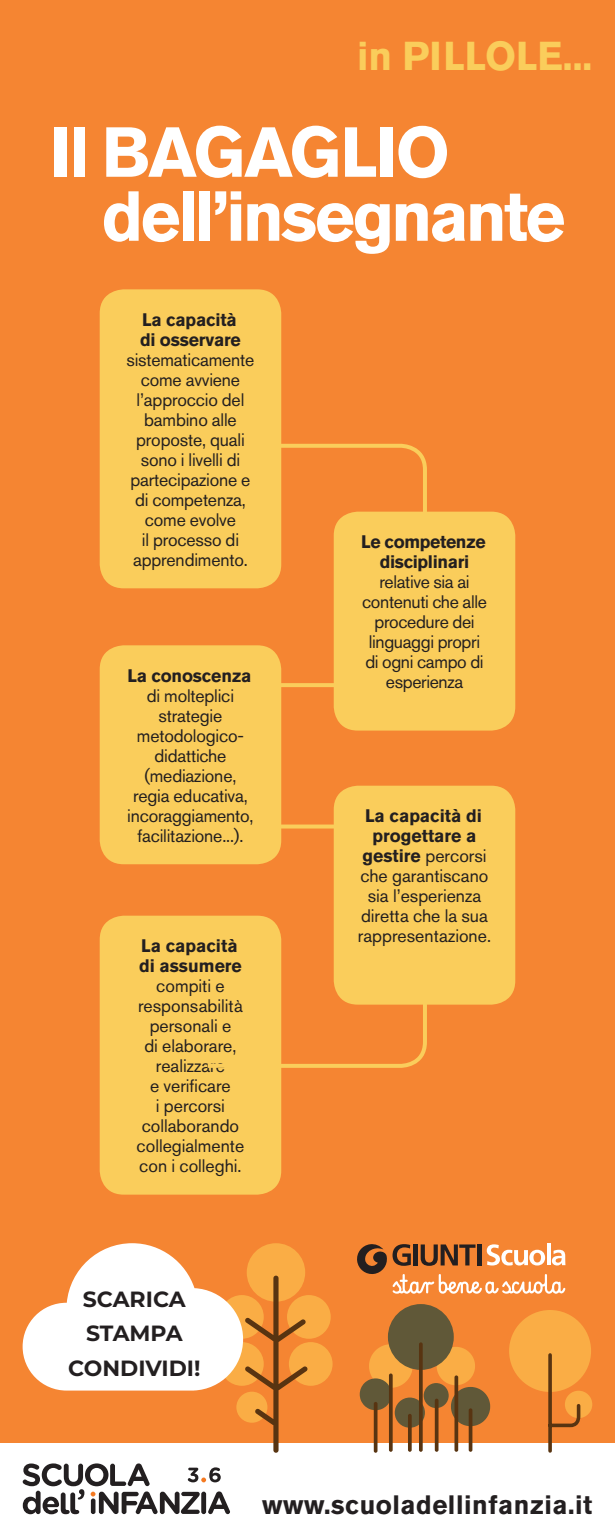
<style>
.page{position:relative;width:615px;height:1537px;background:#fff}
.page>*{position:absolute;margin:0;border:0;box-sizing:border-box;transform-origin:0 0}
.t1{font:700 70px/64px "Akzidenz Grotesk BE";letter-spacing:-.04em;color:#fff}
.t2{font:700 40px "Akzidenz Grotesk BE";color:#facd5b}
.t3{font:700 26.4px "Akzidenz Grotesk BE";letter-spacing:.02em;color:#231f20}
.t4{font:700 22px/34.4px "Montserrat";color:#231f20;text-align:center}
.t5{font:18px/20px "Akzidenz Grotesk BE";letter-spacing:-.01em;color:#231f20;text-align:center}
.t6{font:700 18px/20px "Akzidenz Grotesk BE";letter-spacing:-.01em;color:#231f20}
.s1{font-weight:700}
</style>
<div class="page">
<div style="left:0;top:0;width:615px;height:1442px;background:#f58532"></div>
<svg style="left:357px;top:1243px;width:208px;height:51px"></svg>
<div style="left:287px;top:1295px;width:43px;height:43px;background:#faad45;border-radius:50%"></div>
<div style="left:289px;top:1342px;width:43px;height:43px;background:#faad45;border-radius:50%"></div>
<div style="left:394px;top:1397px;width:31px;height:30px;background:#605838;border-radius:50%"></div>
<div style="left:423px;top:1383px;width:25px;height:25px;background:#605838;border-radius:50%"></div>
<svg style="left:436px;top:1346px;width:54px;height:80px"></svg>
<svg style="left:359px;top:1344px;width:53px;height:66px"></svg>
<div style="left:388px;top:1304px;width:65px;height:65px;background:#605838;border-radius:50%"></div>
<hr style="left:419px;top:1342px;width:3px;height:109px;background:#583411;border-radius:2px">
<svg style="left:434px;top:1398px;width:4px;height:53px"></svg>
<hr style="left:408px;top:1413px;width:3px;height:38px;background:#583411;border-radius:2px">
<svg style="left:468px;top:1408px;width:4px;height:43px"></svg>
<svg style="left:454px;top:1375px;width:4px;height:76px"></svg>
<hr style="left:389px;top:1373px;width:3px;height:78px;background:#583411;border-radius:2px">
<hr style="left:374px;top:1401px;width:3px;height:51px;background:#583411;border-radius:2px">
<div style="left:564px;top:1390px;width:28px;height:28px;background:#faad45;border-radius:50%"></div>
<div style="left:509px;top:1309px;width:82px;height:82px;background:#faad45;border-radius:50%"></div>
<svg style="left:546px;top:1353px;width:36px;height:100px"></svg>
<svg style="left:23px;top:1243px;width:285px;height:209px"></svg>
<div style="left:100px;top:915px;width:181px;height:279px;background:#facd5b;border-radius:24px"></div>
<svg style="left:203px;top:442px;width:224px;height:247px"></svg>
<svg style="left:203px;top:822px;width:226px;height:247px"></svg>
<div style="left:100px;top:289px;width:181px;height:299px;background:#facd5b;border-radius:24px"></div>
<div style="left:100px;top:645px;width:181px;height:219px;background:#facd5b;border-radius:24px"></div>
<div style="left:334px;top:785px;width:181px;height:219px;background:#facd5b;border-radius:24px"></div>
<div style="left:334px;top:511px;width:181px;height:219px;background:#facd5b;border-radius:24px"></div>
<svg style="left:23px;top:1463px;width:207px;height:51px"></svg>
<h2 class="t2" style="left:357px;top:33px;width:237px">in PILLOLE...</h2>
<h1 class="t1" style="left:102px;top:120px;width:465px;text-indent:-52px">Il BAGAGLIO dell’insegnante</h1>
<p class="t6" style="left:140px;top:309px;width:102px">La capacità di osservare</p>
<p class="t5" style="left:126px;top:349px;width:129px">sistematicamente come avviene l’approccio del bambino alle proposte, quali sono i livelli di partecipazione e di competenza, come evolve<br>il processo di apprendimento.</p>
<p class="t6" style="left:127px;top:665px;width:126px">La conoscenza</p>
<p class="t5" style="left:127px;top:685px;width:128px">di molteplici strategie metodologico&shy;didattiche (mediazione, regia educativa, incoraggiamento, facilitazione...).</p>
<p class="t6" style="left:139px;top:935px;width:104px">La capacità di assumere</p>
<p class="t5" style="left:136px;top:975px;width:109px">compiti e responsabilità personali e<br>di elaborare, realizzare<br>e verificare<br>i percorsi collaborando collegialmente con i colleghi.</p>
<p class="t4" style="left:68px;top:1280px;width:134px">SCARICA<br>STAMPA<br>CONDIVIDI!</p>
<p class="t6" style="left:361px;top:531px;width:126px;text-align:center">Le competenze disciplinari</p>
<p class="t5" style="left:362px;top:571px;width:126px">relative sia ai contenuti che alle procedure dei linguaggi propri di ogni campo di esperienza</p>
<p class="t5" style="left:358px;top:805px;width:135px"><span class="s1">La capacità di progettare a gestire</span> percorsi che garantiscano sia l’esperienza diretta che la sua rappresentazione.</p>
<h3 class="t3" style="left:262px;top:1489px;width:331px">www.scuoladellinfanzia.it</h3>
</div>
